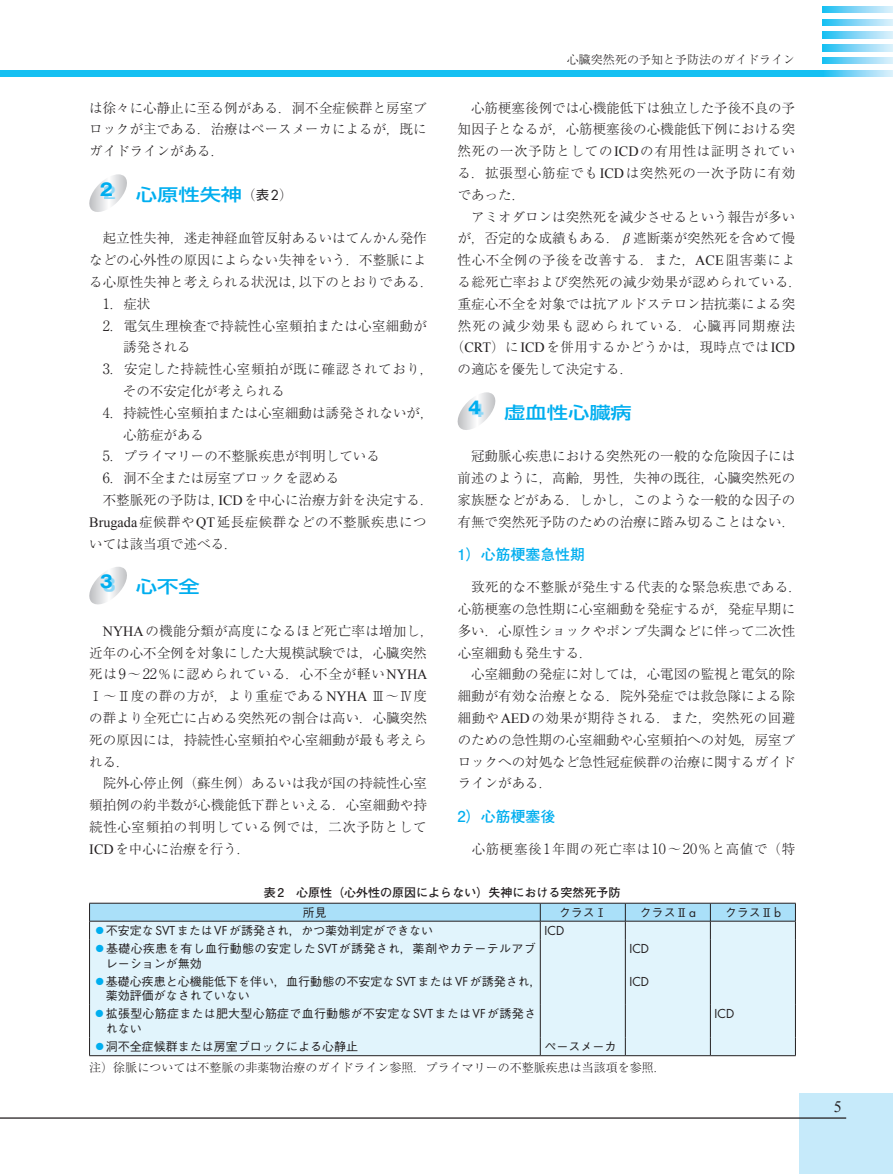
<style>
.page{position:relative;width:893px;height:1174px;background:#fff}
.page>*{position:absolute;margin:0;border:0;box-sizing:border-box;transform-origin:0 0}
.t1{font:500 16.95px "Shin Go Pro";color:#00aeef;scale:1.25 1}
.t2{font:700 16.95px "Gothic MB101 Pro";color:#00aeef}
.t3{font:15.9px "Times New Roman";color:#231f20}
.t4{font:700 14.85px "Futo Go B101 Pro";color:#00aeef}
.t5{font:300 13.5px/21.8px "Ryumin Pro";color:#231f20;text-align:justify}
.t6{font:300 13.5px "Ryumin Pro";letter-spacing:.045em;color:#231f20}
.t7{font:300 13.5px "Ryumin Pro";letter-spacing:.02em;color:#231f20}
.t8{font:300 13.5px "Ryumin Pro";letter-spacing:.04em;color:#231f20}
.t9{font:300 13.5px "Ryumin Pro";letter-spacing:.035em;color:#231f20}
.t10{font:300 13.5px "Ryumin Pro";letter-spacing:.095em;color:#231f20}
.t11{font:500 12px/14.9px "Gothic BBB Pro";color:#231f20}
.t12{font:300 12px "Ryumin Pro";color:#231f20}
.t13{font:500 12px/14.9px "Gothic BBB Pro";letter-spacing:.03em;color:#231f20}
.t14{font:500 12px/14.9px "Gothic BBB Pro";letter-spacing:.02em;color:#231f20}
.t15{font:700 12px "Futo Go B101 Pro";color:#231f20}
.t16{font:12px "Futura";color:#231f20}
.s1{font-family:"Ryumin Pro";font-weight:300;font-size:13.5px;color:#231f20}
.s2{font-family:"Gothic BBB Pro";font-size:13.5px;color:#231f20}
.s3{font-family:"Futura";font-weight:400;font-size:13.5px;color:#231f20}
.s4{font-size:14.1px}
.s5{font-family:"Times New Roman";font-weight:400;font-size:14.1px}
.s6{font-family:"Futura";font-weight:400}
.s7{font-family:"Ryumin Pro";font-weight:300;color:#00aeef}
</style>
<div class="page">
<div style="left:799px;top:1093px;width:94px;height:81px;background:#c6eafa"></div>
<div style="left:0;top:70px;width:893px;height:7px;background:#15c0f2"></div>
<svg style="left:826px;top:70px;width:67px;height:7px"></svg>
<svg style="left:823px;top:57px;width:70px;height:7px"></svg>
<svg style="left:823px;top:45px;width:70px;height:6px"></svg>
<svg style="left:823px;top:32px;width:70px;height:6px"></svg>
<svg style="left:823px;top:19px;width:70px;height:7px"></svg>
<svg style="left:823px;top:6px;width:70px;height:7px"></svg>
<hr style="left:0;top:1117px;width:846px;height:1px;background:#231f20">
<svg style="left:89px;top:174px;width:38px;height:38px"></svg>
<svg style="left:104px;top:185px;width:11px;height:14px"></svg>
<svg style="left:89px;top:567px;width:38px;height:38px"></svg>
<svg style="left:104px;top:577px;width:11px;height:14px"></svg>
<svg style="left:457px;top:392px;width:39px;height:38px"></svg>
<svg style="left:472px;top:403px;width:12px;height:14px"></svg>
<div style="left:90px;top:939px;width:705px;height:116px;background:#e1f4fc"></div>
<hr style="left:540px;top:939px;width:1px;height:33px;background:#231f20">
<hr style="left:625px;top:939px;width:1px;height:33px;background:#231f20">
<hr style="left:710px;top:939px;width:1px;height:33px;background:#231f20">
<hr style="left:540px;top:972px;width:1px;height:32px;background:#231f20">
<hr style="left:625px;top:972px;width:1px;height:32px;background:#231f20">
<hr style="left:710px;top:972px;width:1px;height:32px;background:#231f20">
<hr style="left:540px;top:1004px;width:1px;height:33px;background:#231f20">
<hr style="left:625px;top:1004px;width:1px;height:33px;background:#231f20">
<hr style="left:710px;top:1004px;width:1px;height:33px;background:#231f20">
<svg style="left:540px;top:1037px;width:1px;height:18px"></svg>
<svg style="left:625px;top:1037px;width:1px;height:18px"></svg>
<svg style="left:710px;top:1037px;width:1px;height:18px"></svg>
<svg style="left:89px;top:903px;width:707px;height:36px;background:#bddfee"></svg>
<hr style="left:89px;top:939px;width:1px;height:33px;background:#231f20">
<hr style="left:795px;top:939px;width:1px;height:33px;background:#231f20">
<hr style="left:89px;top:972px;width:1px;height:32px;background:#231f20">
<hr style="left:795px;top:972px;width:1px;height:32px;background:#231f20">
<hr style="left:89px;top:1004px;width:1px;height:33px;background:#231f20">
<hr style="left:795px;top:1004px;width:1px;height:33px;background:#231f20">
<svg style="left:89px;top:1037px;width:1px;height:18px"></svg>
<svg style="left:795px;top:1037px;width:1px;height:18px"></svg>
<hr style="left:89px;top:1055px;width:451px;height:1px;background:#231f20">
<hr style="left:540px;top:1055px;width:85px;height:1px;background:#231f20">
<hr style="left:625px;top:1055px;width:85px;height:1px;background:#231f20">
<hr style="left:710px;top:1055px;width:86px;height:1px;background:#231f20">
<p class="t12" style="left:567px;top:51px;width:230px">心臓突然死の予知と予防法のガイドライン</p>
<p class="t5" style="left:89px;top:95px;width:339px">は徐々に心静止に至る例がある．洞不全症候群と房室ブロックが主である．治療はペースメーカによるが，既にガイドラインがある．</p>
<p class="t2" style="left:100px;top:175px;width:14px">2</p>
<p class="t1" style="left:136px;top:181px;width:127px">心原性失神<span class="s1">（</span><span class="s2">表</span><span class="s3">2</span><span class="s1">）</span></p>
<p class="t5" style="left:103px;top:226px;width:326px">起立性失神，迷走神経血管反射あるいはてんかん発作</p>
<p class="t5" style="left:89px;top:248px;width:339px">などの心外性の原因によらない失神をいう．不整脈によ</p>
<p class="t5" style="left:89px;top:270px;width:346px">る心原性失神と考えられる状況は，以下のとおりである．</p>
<p class="t5" style="left:103px;top:292px;width:49px"><span class="s4">1</span>．症状</p>
<p class="t7" style="left:103px;top:315px;width:326px"><span class="s4">2</span>．電気生理検査で持続性心室頻拍または心室細動が</p>
<p class="t5" style="left:123px;top:335px;width:69px">誘発される</p>
<p class="t6" style="left:103px;top:358px;width:332px"><span class="s4">3</span>．安定した持続性心室頻拍が既に確認されており，</p>
<p class="t5" style="left:123px;top:379px;width:163px">その不安定化が考えられる</p>
<p class="t5" style="left:103px;top:401px;width:332px"><span class="s4">4</span>．持続性心室頻拍または心室細動は誘発されないが，</p>
<p class="t5" style="left:123px;top:422px;width:82px">心筋症がある</p>
<p class="t5" style="left:103px;top:444px;width:279px"><span class="s4">5</span>．プライマリーの不整脈疾患が判明している</p>
<p class="t5" style="left:103px;top:466px;width:238px"><span class="s4">6</span>．洞不全または房室ブロックを認める</p>
<p class="t5" style="left:103px;top:488px;width:332px">不整脈死の予防は，<span class="s5">ICD</span>を中心に治療方針を決定する．</p>
<p class="t8" style="left:89px;top:511px;width:339px"><span class="s5">Brugada</span>症候群や<span class="s5">QT</span>延長症候群などの不整脈疾患につ</p>
<p class="t5" style="left:89px;top:531px;width:150px">いては該当項で述べる．</p>
<p class="t2" style="left:100px;top:567px;width:14px">3</p>
<p class="t1" style="left:136px;top:573px;width:53px">心不全</p>
<p class="t5" style="left:89px;top:618px;width:346px;text-align:left;text-indent:14px"><span class="s5">NYHA</span>の機能分類が高度になるほど死亡率は増加し，近年の心不全例を対象にした大規模試験では，心臓突然死は<span class="s4">9</span>～<span class="s4">22</span>％に認められている．心不全が軽い<span class="s5">NYHA<br></span>Ⅰ～Ⅱ度の群の方が，より重症である<span class="s5">NYHA</span> Ⅲ～Ⅳ度の群より全死亡に占める突然死の割合は高い．心臓突然死の原因には，持続性心室頻拍や心室細動が最も考えられる．</p>
<p class="t5" style="left:89px;top:771px;width:339px;text-indent:14px">院外心停止例（蘇生例）あるいは我が国の持続性心室頻拍例の約半数が心機能低下群といえる．心室細動や持続性心室頻拍の判明している例では，二次予防として<span class="s5">ICD</span>を中心に治療を行う．</p>
<p class="t5" style="left:458px;top:95px;width:339px;text-indent:14px">心筋梗塞後例では心機能低下は独立した予後不良の予知因子となるが，心筋梗塞後の心機能低下例における突然死の一次予防としての<span class="s5">ICD</span>の有用性は証明されている．拡張型心筋症でも<span class="s5">ICD</span>は突然死の一次予防に有効であった．</p>
<p class="t5" style="left:471px;top:204px;width:325px">アミオダロンは突然死を減少させるという報告が多い</p>
<p class="t5" style="left:458px;top:226px;width:339px">が，否定的な成績もある．β遮断薬が突然死を含めて慢</p>
<p class="t6" style="left:458px;top:249px;width:339px">性心不全例の予後を改善する．また，<span class="s5">ACE</span>阻害薬によ</p>
<p class="t7" style="left:458px;top:271px;width:346px">る総死亡率および突然死の減少効果が認められている．</p>
<p class="t5" style="left:458px;top:292px;width:339px">重症心不全を対象では抗アルドステロン拮抗薬による突</p>
<p class="t10" style="left:458px;top:315px;width:339px">然死の減少効果も認められている．心臓再同期療法</p>
<p class="t9" style="left:451px;top:337px;width:346px">（<span class="s5">CRT</span>）に<span class="s5">ICD</span>を併用するかどうかは，現時点では<span class="s5">ICD</span></p>
<p class="t5" style="left:458px;top:357px;width:177px">の適応を優先して決定する．</p>
<p class="t2" style="left:468px;top:393px;width:14px">4</p>
<p class="t1" style="left:504px;top:398px;width:104px">虚血性心臓病</p>
<p class="t5" style="left:458px;top:444px;width:339px;text-indent:14px">冠動脈心疾患における突然死の一般的な危険因子には前述のように，高齢，男性，失神の既往，心臓突然死の家族歴などがある．しかし，このような一般的な因子の有無で突然死予防のための治療に踏み切ることはない．</p>
<p class="t4" style="left:458px;top:542px;width:129px">1）心筋梗塞急性期</p>
<p class="t5" style="left:458px;top:575px;width:346px;text-align:left;text-indent:14px">致死的な不整脈が発生する代表的な緊急疾患である．心筋梗塞の急性期に心室細動を発症するが，発症早期に多い．心原性ショックやポンプ失調などに伴って二次性心室細動も発生する．</p>
<p class="t5" style="left:458px;top:662px;width:339px;text-indent:14px">心室細動の発症に対しては，心電図の監視と電気的除細動が有効な治療となる．院外発症では救急隊による除細動や<span class="s5">AED</span>の効果が期待される．また，突然死の回避のための急性期の心室細動や心室頻拍への対処，房室ブロックへの対処など急性冠症候群の治療に関するガイドラインがある．</p>
<p class="t4" style="left:458px;top:804px;width:99px">2）心筋梗塞後</p>
<p class="t6" style="left:472px;top:838px;width:325px">心筋梗塞後<span class="s4">1</span>年間の死亡率は<span class="s4">10</span>～<span class="s4">20</span>％と高値で（特</p>
<p class="t15" style="left:264px;top:883px;width:358px">表2　心原性（心外性の原因によらない）失神における突然死予防</p>
<p class="t11" style="left:303px;top:903px;width:26px">所見</p>
<p class="t11" style="left:559px;top:903px;width:50px">クラスⅠ</p>
<p class="t11" style="left:640px;top:903px;width:58px">クラスⅡ<span class="s6">a</span></p>
<p class="t11" style="left:725px;top:903px;width:58px">クラスⅡ<span class="s6">b</span></p>
<p class="t11" style="left:94px;top:921px;width:341px"><span class="s7">◦</span>不安定な<span class="s6">SVT</span>または<span class="s6">VF</span>が誘発され，かつ薬効判定ができない</p>
<p class="t16" style="left:545px;top:922px;width:21px">ICD</p>
<p class="t13" style="left:106px;top:939px;width:432px;text-indent:-12px"><span class="s7">◦</span>基礎心疾患を有し血行動態の安定した<span class="s6">SVT</span>が誘発され，薬剤やカテーテルアブレーションが無効</p>
<p class="t16" style="left:629px;top:940px;width:21px">ICD</p>
<p class="t11" style="left:106px;top:972px;width:438px;text-indent:-12px"><span class="s7">◦</span>基礎心疾患と心機能低下を伴い，血行動態の不安定な<span class="s6">SVT</span>または<span class="s6">VF</span>が誘発され，薬効評価がなされていない</p>
<p class="t16" style="left:629px;top:973px;width:21px">ICD</p>
<p class="t14" style="left:106px;top:1005px;width:432px;text-indent:-12px"><span class="s7">◦</span>拡張型心筋症または肥大型心筋症で血行動態が不安定な<span class="s6">SVT</span>または<span class="s6">VF</span>が誘発されない</p>
<p class="t16" style="left:715px;top:1005px;width:21px">ICD</p>
<p class="t11" style="left:94px;top:1037px;width:266px"><span class="s7">◦</span>洞不全症候群または房室ブロックによる心静止</p>
<p class="t11" style="left:544px;top:1037px;width:74px">ペースメーカ</p>
<p class="t12" style="left:89px;top:1058px;width:578px">注）徐脈については不整脈の非薬物治療のガイドライン参照．プライマリーの不整脈疾患は当該項を参照．</p>
<p class="t3" style="left:834px;top:1097px;width:9px">5</p>
</div>
